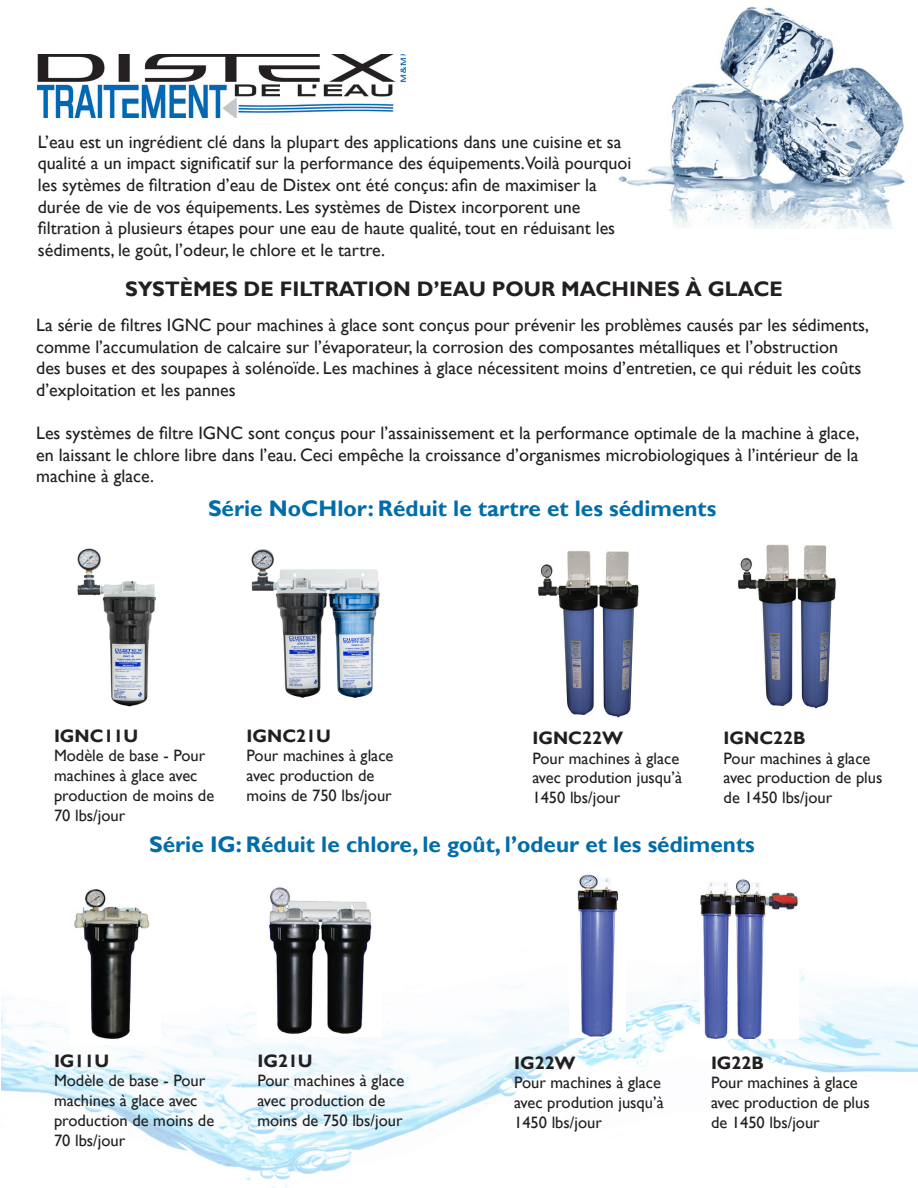
<style>
.page{position:relative;width:918px;height:1188px;background:#fff}
.page>*{position:absolute;margin:0;border:0;box-sizing:border-box;transform-origin:0 0}
.t1{font:700 22.5px "Gill Sans";color:#006daa}
.t2{font:700 21px "Gill Sans";color:#231f20}
.t3{font:18px/21.6px "Gill Sans";color:#231f20}
.t4{font:700 18px "Gill Sans";color:#231f20}
.t5{font:16.5px/19.8px "Gill Sans";color:#231f20}
</style>
<div class="page">
<img style="left:2px;top:895px;width:916px;height:293px">
<img style="left:38px;top:54px;width:368px;height:64px">
<img style="left:618px;top:7px;width:287px;height:221px">
<img style="left:77px;top:548px;width:79px;height:159px">
<img style="left:251px;top:549px;width:129px;height:149px">
<img style="left:538px;top:551px;width:101px;height:167px">
<img style="left:737px;top:544px;width:99px;height:165px">
<img style="left:69px;top:889px;width:91px;height:156px">
<img style="left:257px;top:887px;width:125px;height:150px">
<img style="left:569px;top:874px;width:56px;height:164px">
<img style="left:701px;top:879px;width:97px;height:119px">
<img style="left:701px;top:998px;width:97px;height:41px">
<p class="t3" style="left:38px;top:131px;width:595px">L’eau est un ingrédient clé dans la plupart des applications dans une cuisine et sa qualité a un impact significatif sur la performance des équipements.Voilà pourquoi les sytèmes de filtration d’eau de Distex ont été conçus: afin de maximiser la durée de vie de vos équipements. Les systèmes de Distex incorporent une filtration à plusieurs étapes pour une eau de haute qualité, tout en réduisant les sédiments, le goût, l’odeur, le chlore et le tartre.</p>
<p class="t2" style="left:125px;top:277px;width:659px">SYSTÈMES DE FILTRATION D’EAU POUR MACHINES À GLACE</p>
<p class="t3" style="left:36px;top:315px;width:834px">La série de filtres IGNC pour machines à glace sont conçus pour prévenir les problèmes causés par les sédiments, comme l’accumulation de calcaire sur l’évaporateur, la corrosion des composantes métalliques et l’obstruction<br>des buses et des soupapes à solénoïde. Les machines à glace nécessitent moins d’entretien, ce qui réduit les coûts d’exploitation et les pannes</p>
<p class="t3" style="left:36px;top:423px;width:825px;text-align:justify">Les systèmes de filtre IGNC sont conçus pour l’assainissement et la performance optimale de la machine à glace, en laissant le chlore libre dans l’eau. Ceci empêche la croissance d’organismes microbiologiques à l’intérieur de la machine à glace.</p>
<p class="t1" style="left:208px;top:495px;width:510px">Série NoCHlor: Réduit le tartre et les sédiments</p>
<p class="t4" style="left:54px;top:725px;width:86px">IGNC11U</p>
<p class="t5" style="left:54px;top:746px;width:162px">Modèle de base - Pour machines à glace avec production de moins de<br>70 lbs/jour</p>
<p class="t4" style="left:247px;top:725px;width:86px">IGNC21U</p>
<p class="t5" style="left:247px;top:746px;width:148px">Pour machines à glace avec production de moins de 750 lbs/jour</p>
<p class="t4" style="left:532px;top:727px;width:92px">IGNC22W</p>
<p class="t5" style="left:532px;top:748px;width:151px">Pour machines à glace avec prodution jusqu’à<br>1450 lbs/jour</p>
<p class="t4" style="left:724px;top:727px;width:84px">IGNC22B</p>
<p class="t5" style="left:724px;top:748px;width:160px">Pour machines à glace avec production de plus de 1450 lbs/jour</p>
<p class="t1" style="left:149px;top:830px;width:607px">Série IG: Réduit le chlore, le goût, l’odeur et les sédiments</p>
<p class="t4" style="left:54px;top:1050px;width:57px">IG11U</p>
<p class="t5" style="left:54px;top:1071px;width:162px">Modèle de base - Pour machines à glace avec production de moins de<br>70 lbs/jour</p>
<p class="t4" style="left:257px;top:1050px;width:57px">IG21U</p>
<p class="t5" style="left:257px;top:1071px;width:148px">Pour machines à glace avec production de moins de 750 lbs/jour</p>
<p class="t4" style="left:514px;top:1052px;width:63px">IG22W</p>
<p class="t5" style="left:514px;top:1073px;width:151px">Pour machines à glace avec prodution jusqu’à<br>1450 lbs/jour</p>
<p class="t4" style="left:711px;top:1052px;width:55px">IG22B</p>
<p class="t5" style="left:711px;top:1073px;width:160px">Pour machines à glace avec production de plus de 1450 lbs/jour</p>
</div>
